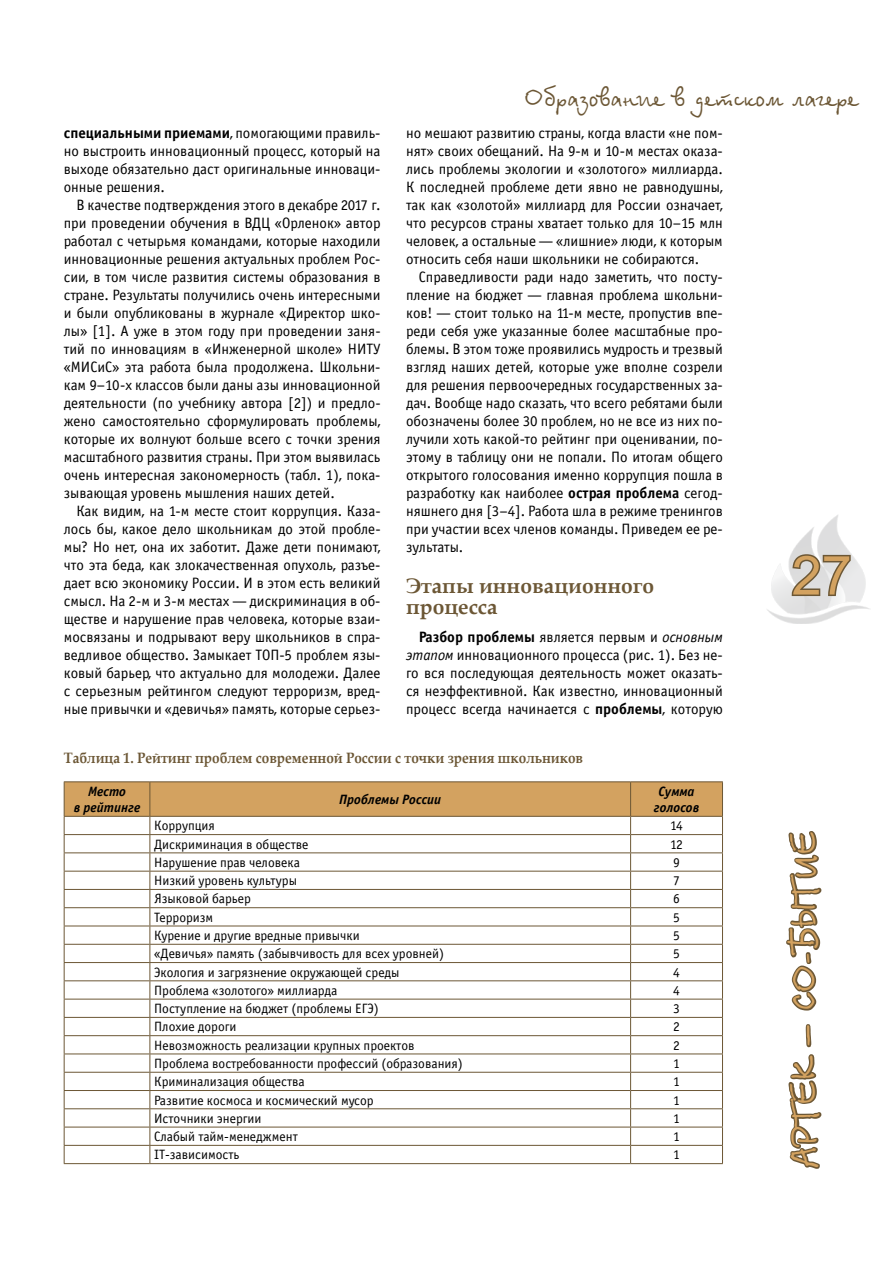
<style>
.page{position:relative;width:893px;height:1263px;background:#fff}
.page>*{position:absolute;margin:0;border:0;box-sizing:border-box;transform-origin:0 0}
.t1{font:54px "Arial";color:#d3a260}
.t2{font:36px "Betina Script Normal Cyrillic";color:#d3a260}
.t3{font:25.5px "Betina Script Normal Cyrillic";letter-spacing:.02em;color:#6c5735}
.t4{font:700 21px/21px "Book Antiqua";color:#6c5735}
.t5{font:15px/18px "Officina Sans Book C";color:#000;text-align:justify}
.t6{font:700 15px "Book Antiqua";color:#6c5735;scale:.9 1}
.t7{font:15px "Officina Sans Bold C";color:#000}
.t8{font:13.5px "Officina Sans Book C";color:#000}
.t9{font:italic 13.5px/16.2px "Officina Sans Bold C";color:#000;text-align:center}
.s1{font-family:"Officina Sans Book C"}
.s2{font-family:"Officina Sans Bold C"}
.s3{font-style:italic}
</style>
<div class="page">
<svg style="left:788px;top:1024px;width:34px;height:145px"></svg>
<svg style="left:786px;top:831px;width:36px;height:180px"></svg>
<img style="left:767px;top:515px;width:103px;height:109px">
<svg style="left:790px;top:552px;width:62px;height:45px"></svg>
<hr style="left:64px;top:781px;width:86px;height:1px;background:#6c5735">
<hr style="left:150px;top:781px;width:481px;height:1px;background:#6c5735">
<hr style="left:631px;top:781px;width:92px;height:1px;background:#6c5735">
<svg style="left:64px;top:782px;width:659px;height:381px"></svg>
<hr style="left:64px;top:1163px;width:86px;height:1px;background:#6c5735">
<hr style="left:150px;top:1163px;width:481px;height:1px;background:#6c5735">
<hr style="left:631px;top:1163px;width:92px;height:1px;background:#6c5735">
<h3 class="t3" style="left:525px;top:82px;width:335px">Образование в детском лагере</h3>
<p class="t7" style="left:64px;top:124px;width:318px">специальными приемами<span class="s1">, помогающими правиль-</span></p>
<p class="t5" style="left:64px;top:142px;width:318px">но выстроить инновационный процесс, который на выходе обязательно даст оригинальные инноваци&shy;онные решения.</p>
<p class="t5" style="left:64px;top:196px;width:318px;text-indent:13px">В качестве подтверждения этого в декабре 2017 г. при проведении обучения в ВДЦ «Орленок» автор работал с четырьмя командами, которые находили инновационные решения актуальных проблем Рос&shy;сии, в том числе развития системы образования в стране. Результаты получились очень интересными и были опубликованы в журнале «Директор шко&shy;лы» [1]. А уже в этом году при проведении заня&shy;тий по инновациям в «Инженерной школе» НИТУ «МИСиС» эта работа была продолжена. Школьни&shy;кам 9–10-х классов были даны азы инновационной деятельности (по учебнику автора [2]) и предло&shy;жено самостоятельно сформулировать проблемы, которые их волнуют больше всего с точки зрения масштабного развития страны. При этом выявилась очень интересная закономерность (табл. 1), пока&shy;зывающая уровень мышления наших детей.</p>
<p class="t5" style="left:64px;top:502px;width:318px;text-indent:13px">Как видим, на 1-м месте стоит коррупция. Каза&shy;лось бы, какое дело школьникам до этой пробле&shy;мы? Но нет, она их заботит. Даже дети понимают, что эта беда, как злокачественная опухоль, разъе&shy;дает всю экономику России. И в этом есть великий смысл. На 2-м и 3-м местах — дискриминация в об&shy;ществе и нарушение прав человека, которые взаи&shy;мосвязаны и подрывают веру школьников в спра&shy;ведливое общество. Замыкает ТОП-5 проблем язы&shy;ковый барьер, что актуально для молодежи. Далее с серьезным рейтингом следуют терроризм, вред&shy;ные привычки и «девичья» память, которые серьез-</p>
<p class="t5" style="left:406px;top:124px;width:318px">но мешают развитию страны, когда власти «не пом&shy;нят» своих обещаний. На 9-м и 10-м местах оказа&shy;лись проблемы экологии и «золотого» миллиарда.<br>К последней проблеме дети явно не равнодушны, так как «золотой» миллиард для России означает, что ресурсов страны хватает только для 10–15 млн человек, а остальные — «лишние» люди, к которым относить себя наши школьники не собираются.</p>
<p class="t5" style="left:406px;top:268px;width:318px;text-indent:13px">Справедливости ради надо заметить, что посту&shy;пление на бюджет — главная проблема школьни&shy;ков! — стоит только на 11-м месте, пропустив впе&shy;реди себя уже указанные более масштабные про&shy;блемы. В этом тоже проявились мудрость и трезвый взгляд наших детей, которые уже вполне созрели для решения первоочередных государственных за&shy;дач. Вообще надо сказать, что всего ребятами были обозначены более 30 проблем, но не все из них по&shy;лучили хоть какой-то рейтинг при оценивании, по&shy;этому в таблицу они не попали. По итогам общего открытого голосования именно коррупция пошла в разработку как наиболее <span class="s2">острая проблема</span> сегод&shy;няшнего дня [3–4]. Работа шла в режиме тренингов при участии всех членов команды. Приведем ее ре&shy;зультаты.</p>
<h3 class="t4" style="left:406px;top:575px;width:250px">Этапы инновационного процесса</h3>
<p class="t5" style="left:406px;top:628px;width:318px;text-indent:13px"><span class="s2">Разбор проблемы</span> является первым и <span class="s3">основным этапом</span> инновационного процесса (рис. 1). Без не&shy;го вся последующая деятельность может оказать&shy;ся неэффективной. Как известно, инновационный процесс всегда начинается с <span class="s2">проблемы</span>, которую</p>
<p class="t6" style="left:64px;top:748px;width:579px">Таблица 1. Рейтинг проблем современной России с точки зрения школьников</p>
<p class="t9" style="left:74px;top:783px;width:68px">Место<br>в рейтинге</p>
<p class="t9" style="left:339px;top:791px;width:104px">Проблемы России</p>
<p class="t9" style="left:654px;top:783px;width:47px">Сумма голосов</p>
<p class="t8" style="left:154px;top:818px;width:62px">Коррупция</p>
<p class="t8" style="left:670px;top:818px;width:14px">14</p>
<p class="t8" style="left:154px;top:837px;width:156px">Дискриминация в обществе</p>
<p class="t8" style="left:670px;top:837px;width:14px">12</p>
<p class="t8" style="left:154px;top:855px;width:147px">Нарушение прав человека</p>
<p class="t8" style="left:673px;top:855px;width:8px">9</p>
<p class="t8" style="left:154px;top:873px;width:144px">Низкий уровень культуры</p>
<p class="t8" style="left:673px;top:873px;width:8px">7</p>
<p class="t8" style="left:154px;top:891px;width:98px">Языковой барьер</p>
<p class="t8" style="left:673px;top:891px;width:8px">6</p>
<p class="t8" style="left:154px;top:910px;width:61px">Терроризм</p>
<p class="t8" style="left:673px;top:910px;width:8px">5</p>
<p class="t8" style="left:154px;top:928px;width:207px">Курение и другие вредные привычки</p>
<p class="t8" style="left:673px;top:928px;width:8px">5</p>
<p class="t8" style="left:154px;top:946px;width:291px">«Девичья» память (забывчивость для всех уровней)</p>
<p class="t8" style="left:673px;top:946px;width:8px">5</p>
<p class="t8" style="left:154px;top:965px;width:247px">Экология и загрязнение окружающей среды</p>
<p class="t8" style="left:673px;top:965px;width:8px">4</p>
<p class="t8" style="left:154px;top:983px;width:185px">Проблема «золотого» миллиарда</p>
<p class="t8" style="left:673px;top:983px;width:8px">4</p>
<p class="t8" style="left:154px;top:1001px;width:226px">Поступление на бюджет (проблемы ЕГЭ)</p>
<p class="t8" style="left:673px;top:1001px;width:8px">3</p>
<p class="t8" style="left:154px;top:1019px;width:84px">Плохие дороги</p>
<p class="t8" style="left:673px;top:1019px;width:8px">2</p>
<p class="t8" style="left:154px;top:1038px;width:262px">Невозможность реализации крупных проектов</p>
<p class="t8" style="left:673px;top:1038px;width:8px">2</p>
<p class="t8" style="left:154px;top:1056px;width:310px">Проблема востребованности профессий (образования)</p>
<p class="t8" style="left:673px;top:1056px;width:8px">1</p>
<p class="t8" style="left:154px;top:1074px;width:152px">Криминализация общества</p>
<p class="t8" style="left:673px;top:1074px;width:8px">1</p>
<p class="t8" style="left:154px;top:1093px;width:221px">Развитие космоса и космический мусор</p>
<p class="t8" style="left:673px;top:1093px;width:8px">1</p>
<p class="t8" style="left:154px;top:1111px;width:109px">Источники энергии</p>
<p class="t8" style="left:673px;top:1111px;width:8px">1</p>
<p class="t8" style="left:154px;top:1129px;width:145px">Слабый тайм-менеджмент</p>
<p class="t8" style="left:673px;top:1129px;width:8px">1</p>
<p class="t8" style="left:154px;top:1147px;width:87px">IT-зависимость</p>
<p class="t8" style="left:673px;top:1147px;width:8px">1</p>
<h1 class="t1" style="left:792px;top:540px;width:62px">27</h1>
<h2 class="t2" style="left:783px;top:1168px;width:338px;rotate:-90deg">АРТЕК — СО-БЫТИЕ</h2>
</div>
